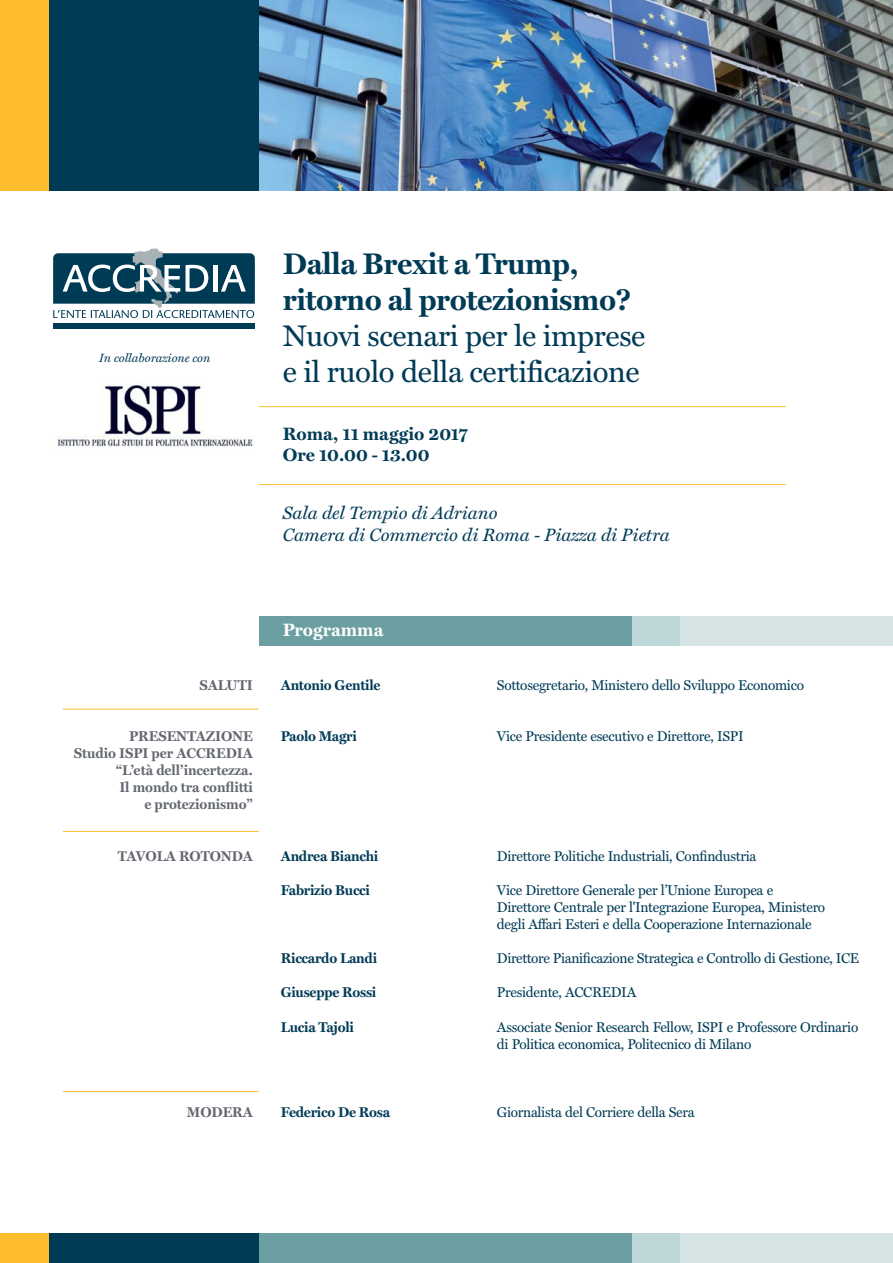
<style>
.page{position:relative;width:893px;height:1263px;background:#fff}
.page>*{position:absolute;margin:0;border:0;box-sizing:border-box;transform-origin:0 0}
.t1{font:30px/36px "Miller Text";letter-spacing:-.01em;color:#003b56}
.t2{font:700 30px/36px "Miller Text";letter-spacing:-.015em;color:#003b56}
.t3{font:italic 18px/21.6px "Miller Text";color:#003b56}
.t4{font:18px/21.6px "Miller Text Bold TT";color:#003b56}
.t5{font:18px "Miller Text Bold TT";color:#fff}
.t6{font:14.25px/17.1px "Miller Text";letter-spacing:-.02em;color:#003b56}
.t7{font:14.25px/17.1px "Miller Text Bold TT";letter-spacing:-.005em;color:#636770;text-align:right}
.t8{font:14.25px "Miller Text Bold TT";letter-spacing:-.02em;color:#003b56}
.t9{font:italic 12px "Miller Text";color:#003b56}
</style>
<div class="page">
<div style="left:470px;top:617px;width:212px;height:29px;background:#bdd7d8"></div>
<div style="left:680px;top:617px;width:212px;height:29px;background:#d6e4e5"></div>
<div style="left:259px;top:617px;width:372px;height:29px;background:#6c9fa1"></div>
<div style="left:53px;top:324px;width:202px;height:5px;background:#003b56"></div>
<svg style="left:53px;top:249px;width:202px;height:69px"></svg>
<hr style="left:259px;top:406px;width:526px;height:1px;background:#febd2c">
<hr style="left:259px;top:484px;width:526px;height:1px;background:#febd2c">
<div style="left:0;top:0;width:50px;height:190px;background:#febd2c"></div>
<div style="left:49px;top:0;width:212px;height:190px;background:#003b56"></div>
<img style="left:260px;top:0;width:632px;height:190px">
<div style="left:0;top:1233px;width:50px;height:30px;background:#febd2c"></div>
<div style="left:470px;top:1233px;width:212px;height:30px;background:#bdd7d8"></div>
<div style="left:680px;top:1233px;width:212px;height:30px;background:#d6e4e5"></div>
<div style="left:49px;top:1233px;width:212px;height:30px;background:#003b56"></div>
<div style="left:259px;top:1233px;width:372px;height:30px;background:#6c9fa1"></div>
<hr style="left:63px;top:831px;width:196px;height:1px;background:#febd2c">
<hr style="left:63px;top:709px;width:196px;height:1px;background:#febd2c">
<hr style="left:63px;top:1091px;width:196px;height:1px;background:#febd2c">
<img style="left:57px;top:384px;width:196px;height:63px">
<p class="t9" style="left:99px;top:351px;width:113px">In collaborazione con</p>
<h1 class="t2" style="left:283px;top:245px;width:350px">Dalla Brexit a Trump, ritorno al protezionismo?</h1>
<h1 class="t1" style="left:283px;top:320px;width:364px">Nuovi scenari per le imprese e il ruolo della certificazione</h1>
<p class="t4" style="left:283px;top:424px;width:187px">Roma, 11 maggio 2017<br>Ore 10.00 - 13.00</p>
<p class="t3" style="left:283px;top:502px;width:388px">Sala del Tempio di Adriano<br>Camera di Commercio di Roma - Piazza di Pietra</p>
<p class="t7" style="left:200px;top:677px;width:55px">SALUTI</p>
<p class="t7" style="left:74px;top:729px;width:181px">PRESENTAZIONE<br>Studio ISPI per ACCREDIA “L’età dell’incertezza.<br>Il mondo tra conflitti<br>e protezionismo”</p>
<p class="t7" style="left:118px;top:848px;width:136px">TAVOLA ROTONDA</p>
<p class="t7" style="left:187px;top:1105px;width:67px">MODERA</p>
<p class="t5" style="left:283px;top:623px;width:102px">Programma</p>
<p class="t8" style="left:281px;top:679px;width:101px">Antonio Gentile</p>
<p class="t6" style="left:497px;top:677px;width:309px">Sottosegretario, Ministero dello Sviluppo Economico</p>
<p class="t8" style="left:281px;top:730px;width:77px">Paolo Magri</p>
<p class="t6" style="left:497px;top:729px;width:248px">Vice Presidente esecutivo e Direttore, ISPI</p>
<p class="t8" style="left:281px;top:850px;width:99px">Andrea Bianchi</p>
<p class="t6" style="left:497px;top:848px;width:261px">Direttore Politiche Industriali, Confindustria</p>
<p class="t8" style="left:281px;top:884px;width:91px">Fabrizio Bucci</p>
<p class="t6" style="left:497px;top:882px;width:330px">Vice Direttore Generale per l’Unione Europea e<br>Direttore Centrale per l'Integrazione Europea, Ministero degli Affari Esteri e della Cooperazione Internazionale</p>
<p class="t8" style="left:281px;top:953px;width:98px">Riccardo Landi</p>
<p class="t6" style="left:497px;top:951px;width:364px">Direttore Pianificazione Strategica e Controllo di Gestione, ICE</p>
<p class="t8" style="left:281px;top:987px;width:97px">Giuseppe Rossi</p>
<p class="t6" style="left:497px;top:985px;width:141px">Presidente, ACCREDIA</p>
<p class="t8" style="left:281px;top:1021px;width:74px">Lucia Tajoli</p>
<p class="t6" style="left:497px;top:1019px;width:363px">Associate Senior Research Fellow, ISPI e Professore Ordinario di Politica economica, Politecnico di Milano</p>
<p class="t8" style="left:281px;top:1106px;width:111px">Federico De Rosa</p>
<p class="t6" style="left:497px;top:1105px;width:199px">Giornalista del Corriere della Sera</p>
</div>
